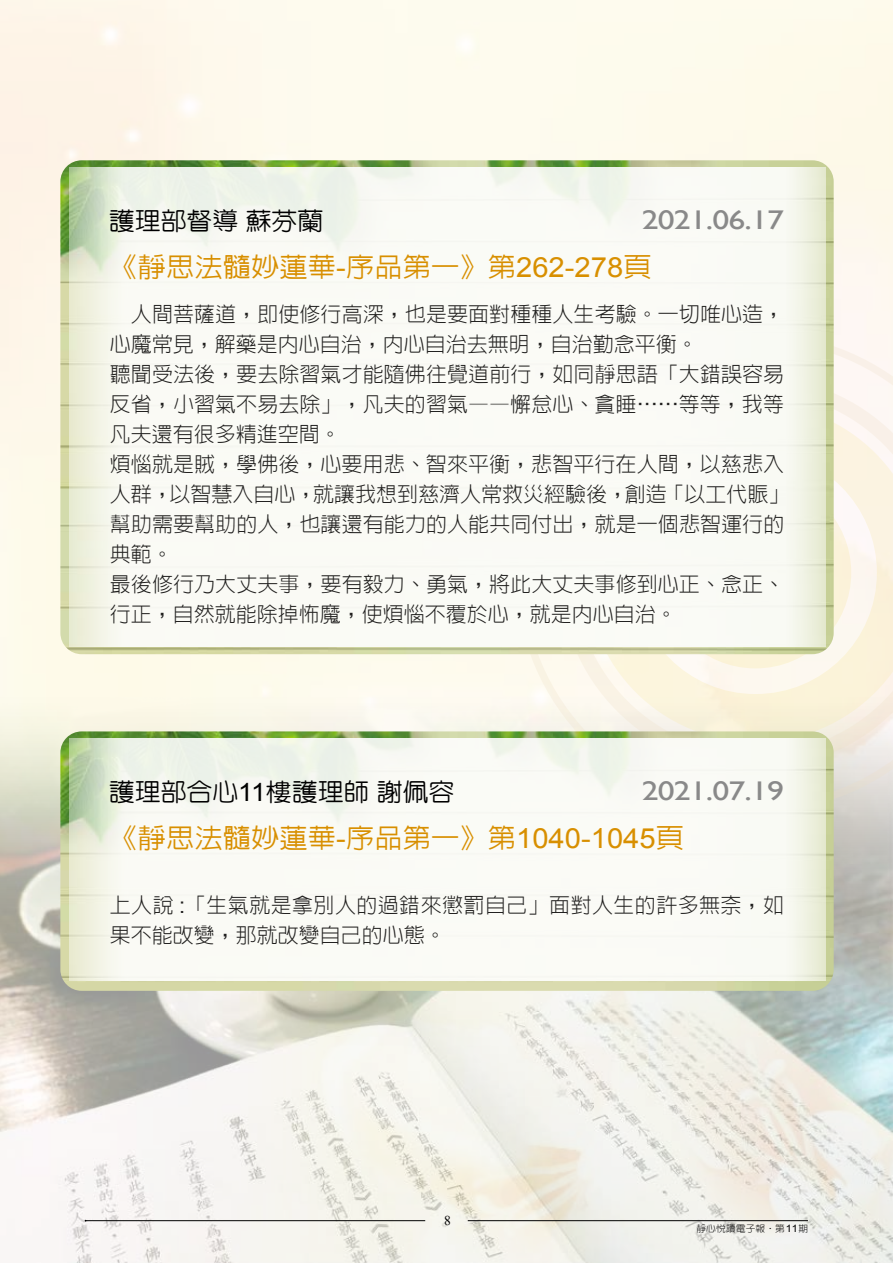
<style>
.page{position:relative;width:893px;height:1263px;background:#fff}
.page>*{position:absolute;margin:0;border:0;box-sizing:border-box;transform-origin:0 0}
.t1{font:500 27px "AR Hei B5";color:#d88f00;scale:1.05 1}
.t2{font:27px "Gill Sans";letter-spacing:-.025em;color:#898989;scale:1.25 1}
.t3{font:500 24.45px "AR Yuan B5";color:#000;scale:1.06 1}
.t4{font:300 21px/30px "AR Hei B5";letter-spacing:.005em;color:#1f1e1d}
.t5{font:13.5px "Times New Roman";color:#000}
.t6{font:300 9.3px "AR Hei B5";letter-spacing:.01em;color:#000;scale:1.05 1}
.s1{font-family:"Arial";font-weight:400;font-size:27.75px}
.s2{font-family:"Arial";font-weight:400;font-size:25.2px}
.s3{font-family:"Arial";font-weight:400;font-size:21.6px}
.s4{font-family:"AR Yuan B5";font-weight:700}
.s5{font-family:"Arial";font-weight:400;font-size:10.2px}
</style>
<div class="page">
<img style="left:0;top:692px;width:893px;height:571px">
<hr style="left:86px;top:1220px;width:339px;height:1px;background:#000">
<hr style="left:468px;top:1220px;width:340px;height:1px;background:#000">
<svg style="left:516px;top:333px;width:377px;height:479px"></svg>
<img style="left:60px;top:160px;width:774px;height:494px">
<img style="left:69px;top:168px;width:756px;height:479px">
<img style="left:60px;top:731px;width:774px;height:260px">
<img style="left:69px;top:739px;width:756px;height:241px">
<p class="t3" style="left:109px;top:208px;width:204px">護理部督導蘇芬蘭</p>
<p class="t2" style="left:642px;top:204px;width:115px">2021.06.17</p>
<p class="t1" style="left:109px;top:253px;width:518px">《靜思法髓妙蓮華<span class="s1">-</span>序品第一》第<span class="s1">262-278</span>頁</p>
<p class="t4" style="left:131px;top:299px;width:655px">人間菩薩道，即使修行高深，也是要面對種種人生考驗。一切唯心造，</p>
<p class="t4" style="left:110px;top:329px;width:590px">心魔常見，解藥是內心自治，內心自治去無明，自治勤念平衡。</p>
<p class="t4" style="left:110px;top:359px;width:676px">聽聞受法後，要去除習氣才能隨佛往覺道前行，如同靜思語「大錯誤容易</p>
<p class="t4" style="left:110px;top:389px;width:676px">反省，小習氣不易去除」，凡夫的習氣——懈怠心、貪睡……等等，我等</p>
<p class="t4" style="left:110px;top:419px;width:233px">凡夫還有很多精進空間。</p>
<p class="t4" style="left:110px;top:449px;width:676px">煩惱就是賊，學佛後，心要用悲、智來平衡，悲智平行在人間，以慈悲入</p>
<p class="t4" style="left:663px;top:479px;width:127px">「以工代賑「</p>
<p class="t4" style="left:313px;top:479px;width:316px">就讓我想到慈濟人常救災經驗後，</p>
<p class="t4" style="left:169px;top:479px;width:148px">以智慧入自心，</p>
<p class="t4" style="left:110px;top:479px;width:676px">人群，<br>幫助需要幫助的人，也讓還有能力的人能共同付出，就是一個悲智運行的典範。<br>最後修行乃大丈夫事，要有毅力、勇氣，將此大丈夫事修到心正、念正、行正，自然就能除掉怖魔，使煩惱不覆於心，就是內心自治。</p>
<p class="t4" style="left:625px;top:479px;width:43px">創造</p>
<p class="t3" style="left:109px;top:779px;width:327px">護理部合心<span class="s2">11</span>樓護理師謝佩容</p>
<p class="t2" style="left:642px;top:775px;width:115px">2021.07.19</p>
<p class="t1" style="left:109px;top:824px;width:549px">《靜思法髓妙蓮華<span class="s1">-</span>序品第一》第<span class="s1">1040-1045</span>頁</p>
<p class="t4" style="left:110px;top:890px;width:676px">上人說「<span class="s3">:</span> 生氣就是拿別人的過錯來懲罰自己」面對人生的許多無奈，如果不能改變，那就改變自己的心態。</p>
<p class="t5" style="left:444px;top:1211px;width:8px">8</p>
<p class="t6" style="left:696px;top:1223px;width:108px">靜心悅讀電子報<span class="s4">．</span>第<span class="s5">11</span>期</p>
</div>
